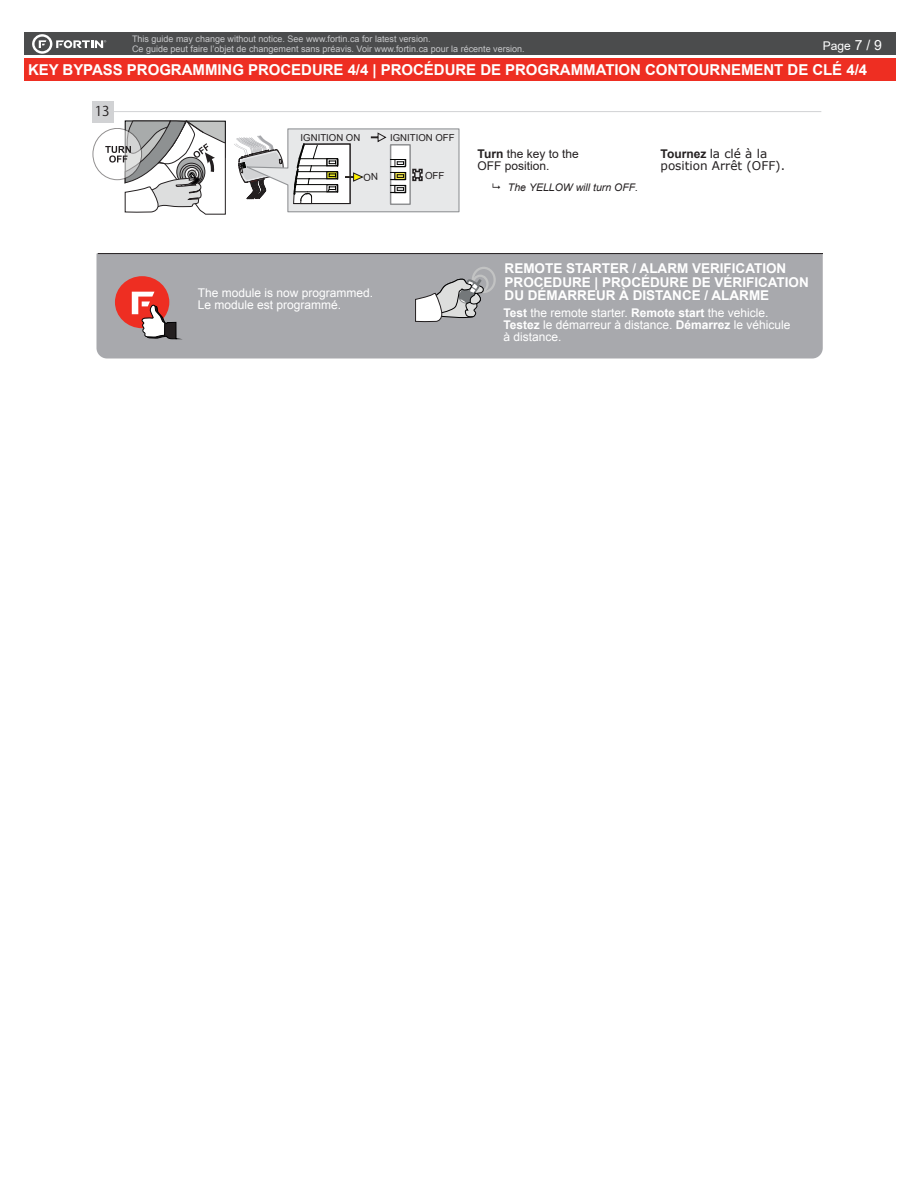
<style>
.page{position:relative;width:918px;height:1188px;background:#fff}
.page>*{position:absolute;margin:0;border:0;box-sizing:border-box;transform-origin:0 0}
.t1{font:700 15px "Arial";letter-spacing:-.005em;color:#fff}
.t2{font:700 13.5px/13.5px "Arial";color:#fff}
.t3{font:13.5px "Meiryo UI";color:#231f20}
.t4{font:12px/12px "Arial";color:#fff}
.t5{font:12px/12px "Verdana";color:#231f20}
.t6{font:12px/12px "Arial";color:#231f20}
.t7{font:italic 10.5px "Arial";color:#231f20}
.t8{font:9.75px "Arial";color:#231f20}
.t9{font:9.6px "Arial";color:#231f20}
.t10{font:9px/9.8px "Arial";color:#c7c8ca}
.s1{font-size:13.95px}
.s2{font-weight:700}
.s3{font-family:"Arial";font-weight:700}
</style>
<div class="page">
<div style="left:24px;top:33px;width:872px;height:22px;background:#4b4c4d"></div>
<div style="left:24px;top:58px;width:872px;height:23px;background:#ee2e22"></div>
<svg style="left:32px;top:34px;width:74px;height:20px"></svg>
<svg style="left:105px;top:120px;width:121px;height:95px"></svg>
<hr style="left:106px;top:111px;width:715px;height:1px;background:#d1d2d4">
<div style="left:92px;top:101px;width:22px;height:22px;background:#d1d2d4"></div>
<div style="left:96px;top:254px;width:727px;height:105px;background:#a8a9ad"></div>
<hr style="left:98px;top:253px;width:725px;height:1px;background:#231f20">
<div style="left:115px;top:276px;width:54px;height:52px;background:#ee2e22;border-radius:50%"></div>
<svg style="left:132px;top:292px;width:45px;height:67px"></svg>
<div style="left:472px;top:267px;width:24px;height:26px;border:2px solid #c2c3c3;border-radius:50%"></div>
<div style="left:472px;top:275px;width:17px;height:18px;border:2px solid #c2c3c3;border-radius:50%"></div>
<svg style="left:415px;top:278px;width:69px;height:45px"></svg>
<svg style="left:234px;top:128px;width:226px;height:85px"></svg>
<p class="t10" style="left:132px;top:34px;width:394px">This guide may change without notice. See www.fortin.ca for latest version.<br>Ce guide peut faire l’objet de changement sans préavis. Voir www.fortin.ca pour la récente version.</p>
<p class="t1" style="left:28px;top:59px;width:841px">KEY BYPASS PROGRAMMING PROCEDURE 4/4 | PROCÉDURE DE PROGRAMMATION CONTOURNEMENT DE CLÉ 4/4</p>
<p class="t4" style="left:823px;top:40px;width:61px">Page <span class="s1">7 / 9</span></p>
<p class="t3" style="left:95px;top:103px;width:16px">13</p>
<p class="t9" style="left:301px;top:131px;width:61px">IGNITION ON</p>
<p class="t9" style="left:390px;top:131px;width:66px">IGNITION OFF</p>
<p class="t8" style="left:425px;top:169px;width:21px">OFF</p>
<p class="t6" style="left:478px;top:148px;width:103px"><span class="s2">Turn</span> the key to the<br>OFF position.</p>
<p class="t5" style="left:661px;top:147px;width:126px"><span class="s3">Tournez</span> la clé à la position Arrêt (OFF).</p>
<p class="t7" style="left:508px;top:180px;width:132px">The YELLOW will turn OFF.</p>
<p class="t4" style="left:198px;top:287px;width:177px">The module is now programmed.<br>Le module est programmé.</p>
<p class="t2" style="left:505px;top:262px;width:306px">REMOTE STARTER / ALARM VERIFICATION<br>PROCEDURE | PROCÉDURE DE VÉRIFICATION<br>DU DÉMARREUR À DISTANCE / ALARME</p>
<p class="t4" style="left:503px;top:306px;width:289px"><span class="s2">Test</span> the remote starter. <span class="s2">Remote start</span> the vehicle.<br><span class="s2">Testez</span> le démarreur à distance. <span class="s2">Démarrez</span> le véhicule à distance.</p>
</div>
